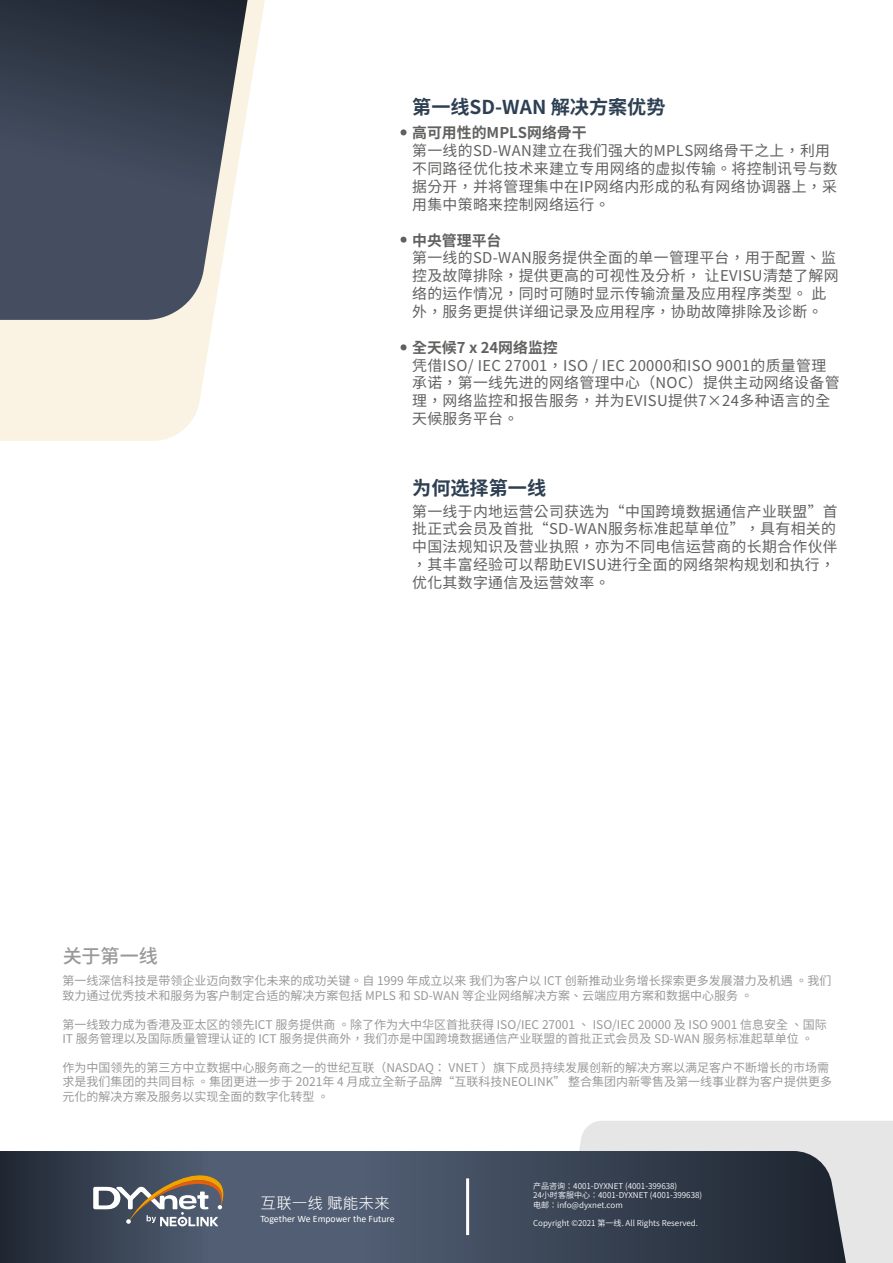
<style>
.page{position:relative;width:893px;height:1263px;background:#fff}
.page>*{position:absolute;margin:0;border:0;box-sizing:border-box;transform-origin:0 0}
.t1{font:700 19.2px "Noto Sans CJ Ktc";color:#2d3f52}
.t2{font:500 19.2px "Noto Sans CJ Ktc";color:#616160}
.t3{font:15.75px "Microsoft Jheng Hei";color:#fff}
.t4{font:14.85px/17.9px "Noto Sans CJ Ktc";letter-spacing:.02em;color:#616160}
.t5{font:700 14.85px "Noto Sans CJ Ktc";color:#616160}
.t6{font:12px/14.4px "Noto Sans CJ Ktc";color:#616160}
.t7{font:9.75px "Calibri";color:#fff}
.t8{font:600 8.1px/9.6px "Noto Sans CJ Ktc";color:#fff}
</style>
<div class="page">
<div style="left:400px;top:129px;width:7px;height:6px;background:#616160;border-radius:50%"></div>
<svg style="left:400px;top:236px;width:7px;height:7px"></svg>
<svg style="left:400px;top:344px;width:7px;height:7px"></svg>
<svg style="left:0;top:0;width:265px;height:441px;fill:#faf3e4"></svg>
<svg style="left:0;top:0;width:248px;height:320px;background:#4f5764"></svg>
<div style="left:579px;top:1121px;width:314px;height:142px;background:#e6e6e6"></div>
<svg style="left:0;top:1151px;width:846px;height:112px;background:#3d4858"></svg>
<hr style="left:466px;top:1178px;width:3px;height:57px;background:#fff">
<svg style="left:93px;top:1171px;width:132px;height:55px;background:#757577"></svg>
<p class="t1" style="left:412px;top:96px;width:255px">第一线SD-WAN 解决方案优势</p>
<p class="t5" style="left:412px;top:125px;width:176px">高可用性的MPLS网络骨干</p>
<p class="t4" style="left:412px;top:142px;width:427px">第一线的SD-WAN建立在我们强大的MPLS网络骨干之上，利用不同路径优化技术来建立专用网络的虚拟传输。将控制讯号与数据分开，并将管理集中在IP网络内形成的私有网络协调器上，采用集中策略来控制网络运行。</p>
<p class="t5" style="left:412px;top:232px;width:91px">中央管理平台</p>
<p class="t4" style="left:412px;top:249px;width:428px">第一线的SD-WAN服务提供全面的单一管理平台，用于配置、监控及故障排除，提供更高的可视性及分析， 让EVISU清楚了解网络的运作情况，同时可随时显示传输流量及应用程序类型。 此外，服务更提供详细记录及应用程序，协助故障排除及诊断。</p>
<p class="t5" style="left:412px;top:339px;width:147px">全天候7 x 24网络监控</p>
<p class="t4" style="left:412px;top:356px;width:429px">凭借ISO/ IEC 27001，ISO / IEC 20000和ISO 9001的质量管理承诺，第一线先进的网络管理中心（NOC）提供主动网络设备管理，网络监控和报告服务，并为EVISU提供7×24多种语言的全天候服务平台。</p>
<p class="t1" style="left:412px;top:477px;width:135px">为何选择第一线</p>
<p class="t4" style="left:412px;top:502px;width:427px">第一线于内地运营公司获选为“中国跨境数据通信产业联盟”首批正式会员及首批“SD-WAN服务标准起草单位”，具有相关的中国法规知识及营业执照，亦为不同电信运营商的长期合作伙伴，其丰富经验可以帮助EVISU进行全面的网络架构规划和执行，优化其数字通信及运营效率。</p>
<p class="t2" style="left:62px;top:945px;width:97px">关于第一线</p>
<p class="t6" style="left:62px;top:974px;width:771px">第一线深信科技是带领企业迈向数字化未来的成功关键。自 1999 年成立以来 我们为客户以 ICT 创新推动业务增长探索更多发展潜力及机遇 。我们致力通过优秀技术和服务为客户制定合适的解决方案包括 MPLS 和 SD-WAN 等企业网络解决方案、云端应用方案和数据中心服务 。</p>
<p class="t6" style="left:62px;top:1017px;width:766px">第一线致力成为香港及亚太区的领先ICT 服务提供商 。除了作为大中华区首批获得 ISO/IEC 27001 、 ISO/IEC 20000 及 ISO 9001 信息安全 、国际<br>IT 服务管理以及国际质量管理认证的 ICT 服务提供商外，我们亦是中国跨境数据通信产业联盟的首批正式会员及 SD-WAN 服务标准起草单位 。</p>
<p class="t6" style="left:62px;top:1060px;width:771px">作为中国领先的第三方中立数据中心服务商之一的世纪互联（NASDAQ： VNET ）旗下成员持续发展创新的解决方案以满足客户不断增长的市场需求是我们集团的共同目标 。集团更进一步于 2021年 4 月成立全新子品牌“互联科技NEOLINK” 整合集团内新零售及第一线事业群为客户提供更多元化的解决方案及服务以实现全面的数字化转型 。</p>
<p class="t3" style="left:260px;top:1193px;width:131px">互联一线 赋能未来</p>
<p class="t7" style="left:260px;top:1212px;width:136px">Together We Empower the Future</p>
<p class="t8" style="left:533px;top:1181px;width:171px">产品咨询：4001-DYXNET (4001-399638)<br>24小时客服中心：4001-DYXNET (4001-399638)电邮：info@dyxnet.com</p>
<p class="t8" style="left:533px;top:1218px;width:166px">Copyright ©2021 第一线. All Rights Reserved.</p>
</div>
